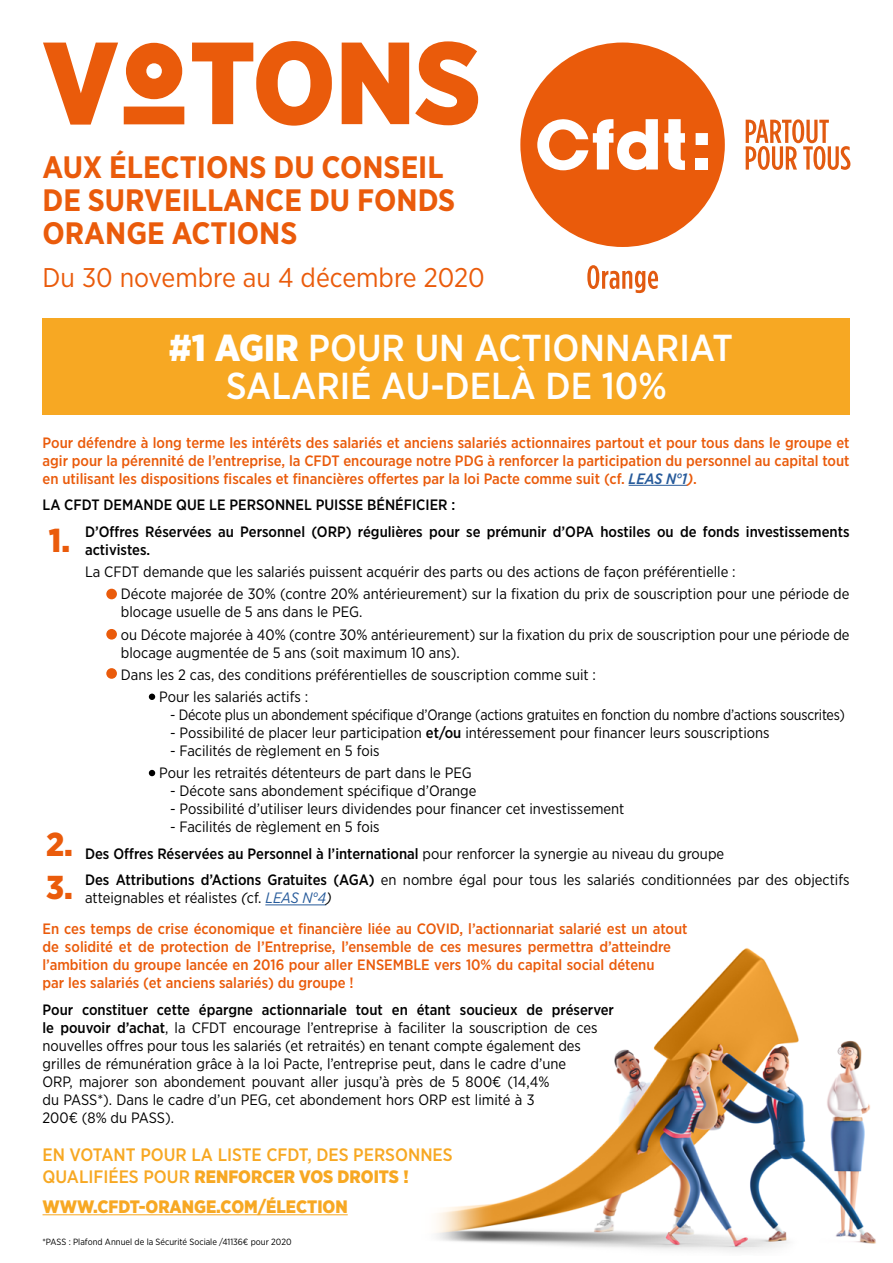
<style>
.page{position:relative;width:893px;height:1263px;background:#fff}
.page>*{position:absolute;margin:0;border:0;box-sizing:border-box;transform-origin:0 0}
.t1{font:900 116.55px "Gotham Narrow";color:#ea5b0b}
.t2{font:500 37.5px/37.5px "Gotham Narrow";color:#fff;text-align:center}
.t3{font:900 33.15px/42.6px "Gotham Narrow";color:#ea5b0b}
.t4{font:700 30.9px/33px "Gotham Narrow";color:#ea5b0b}
.t5{font:27px "Gotham Narrow";color:#ea5b0b}
.t6{font:500 18px/21.6px "Gotham Narrow";color:#f7a823}
.t7{font:900 18px "Gotham Narrow";color:#f7a823}
.t8{font:15px/18px "Gotham Narrow";color:#000}
.t9{font:500 15px/18px "Gotham Narrow";color:#ea5b0b}
.t10{font:500 15px/26.5px "Gotham Narrow";color:#000}
.t11{font:15px "Gotham Narrow";color:#000;scale:.96 1}
.t12{font:9px "Gotham Narrow";color:#000}
.s1{font-family:"CFDT";font-stretch:condensed}
.s2{font-weight:900}
.s3{font-style:italic;color:#275b9b}
.s4{font-style:italic}
.s5{font-weight:500}
.s6{font-weight:400;color:#000}
.s7{font-weight:400;font-style:italic;color:#000}
.s8{font-weight:400;font-style:italic;color:#275b9b}
</style>
<div class="page">
<img style="left:436px;top:948px;width:440px;height:303px">
<hr style="left:629px;top:485px;width:58px;height:1px;background:#275b9b">
<hr style="left:265px;top:904px;width:61px;height:1px;background:#275b9b">
<hr style="left:43px;top:1214px;width:305px;height:1px;background:#f7a823">
<div style="left:106px;top:589px;width:11px;height:10px;background:#ea5b0b;border-radius:50%"></div>
<div style="left:106px;top:629px;width:11px;height:11px;background:#ea5b0b;border-radius:50%"></div>
<div style="left:106px;top:668px;width:11px;height:11px;background:#ea5b0b;border-radius:50%"></div>
<svg style="left:149px;top:694px;width:6px;height:6px"></svg>
<svg style="left:149px;top:770px;width:6px;height:6px"></svg>
<div style="left:520px;top:43px;width:205px;height:204px;background:#ea5b0b;border-radius:50%"></div>
<svg style="left:664px;top:119px;width:21px;height:51px"></svg>
<div style="left:696px;top:133px;width:12px;height:12px;background:#fff"></div>
<div style="left:696px;top:158px;width:12px;height:11px;background:#fff"></div>
<svg style="left:537px;top:119px;width:121px;height:51px"></svg>
<svg style="left:746px;top:119px;width:104px;height:51px"></svg>
<svg style="left:587px;top:265px;width:71px;height:28px"></svg>
<div style="left:43px;top:318px;width:807px;height:97px;background:#f7a823"></div>
<h1 class="t1" style="left:43px;top:6px;width:440px">V<span class="s1">O</span>TONS</h1>
<h3 class="t4" style="left:43px;top:150px;width:414px">AUX ÉLECTIONS DU CONSEIL<br>DE SURVEILLANCE DU FONDS<br>ORANGE ACTIONS</h3>
<h3 class="t5" style="left:43px;top:261px;width:444px">Du 30 novembre au 4 décembre 2020</h3>
<h2 class="t2" style="left:169px;top:329px;width:565px"><span class="s2">#1 AGIR</span> POUR UN ACTIONNARIAT<br>SALARIÉ AU-DELÀ DE 10%</h2>
<p class="t9" style="left:43px;top:433px;width:808px;text-align:justify">Pour défendre à long terme les intérêts des salariés et anciens salariés actionnaires partout et pour tous dans le groupe et agir pour la pérennité de l’entreprise, la CFDT encourage notre PDG à renforcer la participation du personnel au capital tout en utilisant les dispositions fiscales et financières offertes par la loi Pacte comme suit (cf. <span class="s3">LEAS N°1</span><span class="s4">)</span>.</p>
<p class="t10" style="left:85px;top:492px;width:766px;text-indent:-43px">LA CFDT DEMANDE QUE LE PERSONNEL PUISSE BÉNÉFICIER :<br>D’Offres Réservées au Personnel (ORP) régulières pour se prémunir d’OPA hostiles ou de fonds investissements</p>
<p class="t10" style="left:85px;top:536px;width:67px">activistes.</p>
<p class="t8" style="left:121px;top:560px;width:730px;line-height:22.2px;text-indent:-36px">La CFDT demande que les salariés puissent acquérir des parts ou des actions de façon préférentielle :<br>Décote majorée de 30% (contre 20% antérieurement) sur la fixation du prix de souscription pour une période de</p>
<p class="t8" style="left:121px;top:601px;width:730px;line-height:22.2px">blocage usuelle de 5 ans dans le PEG.<br>ou Décote majorée à 40% (contre 30% antérieurement) sur la fixation du prix de souscription pour une période de</p>
<p class="t8" style="left:121px;top:643px;width:340px">blocage augmentée de 5 ans (soit maximum 10 ans).</p>
<p class="t8" style="left:121px;top:665px;width:477px">Dans les 2 cas, des conditions préférentielles de souscription comme suit :</p>
<p class="t8" style="left:159px;top:687px;width:151px">Pour les salariés actifs :</p>
<p class="t11" style="left:170px;top:705px;width:704px">- Décote plus un abondement spécifique d’Orange (actions gratuites en fonction du nombre d’actions souscrites)</p>
<p class="t8" style="left:170px;top:723px;width:601px">- Possibilité de placer leur participation <span class="s5">et/ou</span> intéressement pour financer leurs souscriptions</p>
<p class="t8" style="left:159px;top:739px;width:314px;line-height:22.2px;text-indent:11px">- Facilités de règlement en 5 fois<br>Pour les retraités détenteurs de part dans le PEG</p>
<p class="t8" style="left:170px;top:782px;width:308px">- Décote sans abondement spécifique d’Orange</p>
<p class="t8" style="left:170px;top:800px;width:456px">- Possibilité d’utiliser leurs dividendes pour financer cet investissement</p>
<p class="t8" style="left:85px;top:813px;width:766px;line-height:26.5px;text-indent:85px">- Facilités de règlement en 5 fois<br><span class="s5">Des Offres Réservées au Personnel à l’international</span> pour renforcer la synergie au niveau du groupe<br><span class="s5">Des Attributions d’Actions Gratuites (AGA)</span> en nombre égal pour tous les salariés conditionnées par des objectifs</p>
<p class="t9" style="left:43px;top:882px;width:647px;line-height:30.8px;text-indent:43px"><span class="s6">atteignables et réalistes</span> <span class="s7">(</span><span class="s6">cf.</span> <span class="s8">LEAS N°4</span><span class="s7">)<br></span>En ces temps de crise économique et financière liée au COVID, l’actionnariat salarié est un atout</p>
<p class="t9" style="left:43px;top:938px;width:630px">de solidité et de protection de l’Entreprise, l’ensemble de ces mesures permettra d’atteindre l’ambition du groupe lancée en 2016 pour aller ENSEMBLE vers 10% du capital social détenu par les salariés (et anciens salariés) du groupe !</p>
<p class="t8" style="left:43px;top:1000px;width:573px"><span class="s5">Pour constituer cette épargne actionnariale tout en étant soucieux de préserver le pouvoir d’achat</span>, la CFDT encourage l’entreprise à faciliter la souscription de ces nouvelles offres pour tous les salariés (et retraités) en tenant compte également des grilles de rémunération grâce à la loi Pacte, l’entreprise peut, dans le cadre d’une<br>ORP, majorer son abondement pouvant aller jusqu’à près de 5 800€ (14,4%<br>du PASS*). Dans le cadre d’un PEG, cet abondement hors ORP est limité à 3<br>200€ (8% du PASS).</p>
<p class="t6" style="left:43px;top:1144px;width:412px">EN VOTANT POUR LA LISTE CFDT, DES PERSONNES<br>QUALIFIÉES POUR <span class="s2">RENFORCER VOS DROITS !</span></p>
<p class="t7" style="left:43px;top:1195px;width:307px">WWW.CFDT-ORANGE.COM/ÉLECTION</p>
<h3 class="t3" style="left:49px;top:519px;width:23px">1.</h3>
<h3 class="t3" style="left:46px;top:823px;width:28px">2.<br>3.</h3>
<p class="t12" style="left:43px;top:1236px;width:251px">*PASS : Plafond Annuel de la Sécurité Sociale /41136€ pour 2020</p>
</div>
